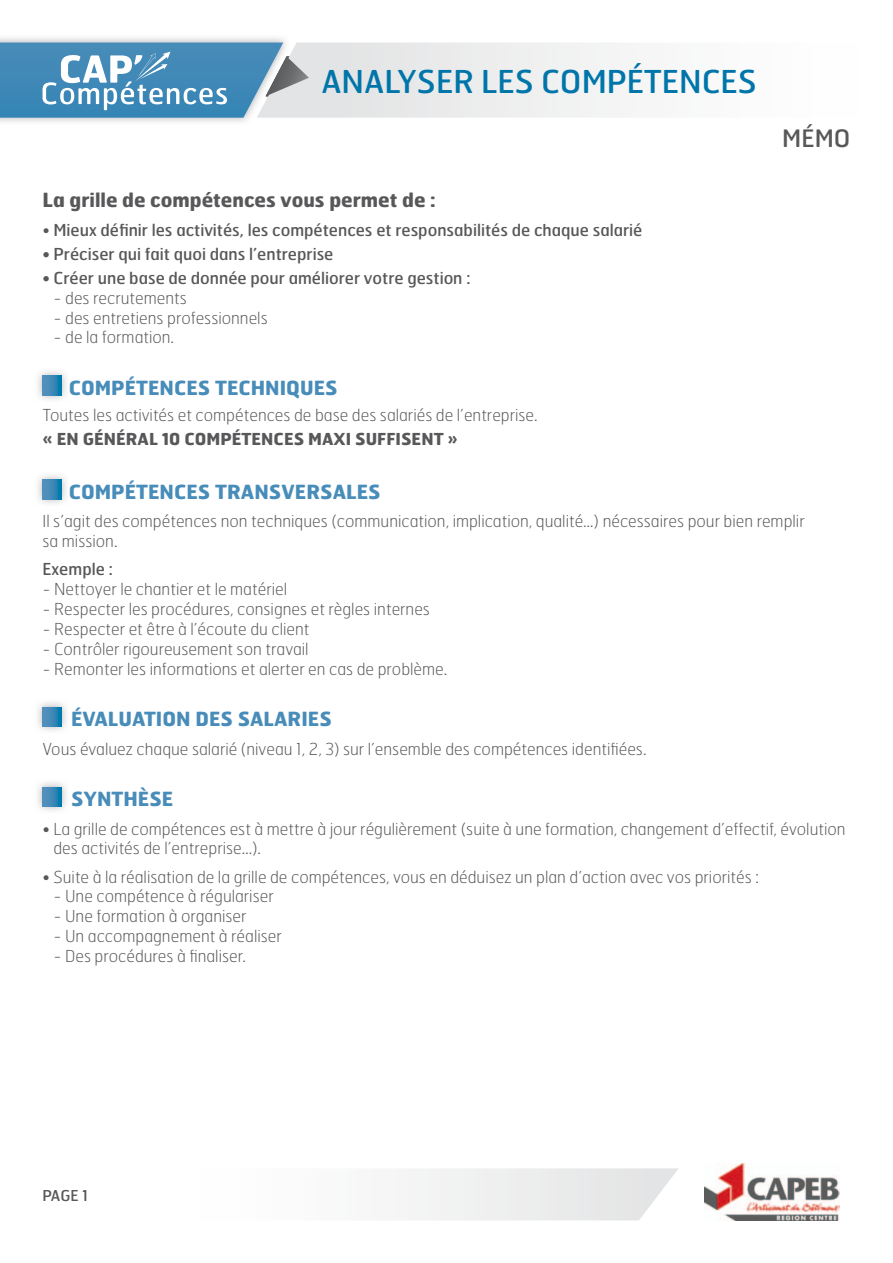
<style>
.page{position:relative;width:893px;height:1263px;background:#fff}
.page>*{position:absolute;margin:0;border:0;box-sizing:border-box;transform-origin:0 0}
.t1{font:31.5px "Hermes";color:#0075aa}
.t2{font:24px "Hermes";color:#58585a}
.t3{font:700 19.5px "Hermes";color:#488cb9}
.t4{font:700 19.5px "Hermes";color:#58585a}
.t5{font:100 16.5px/19.8px "Hermes";color:#58585a}
.t6{font:16.5px "Hermes";color:#58585a}
.t7{font:700 16.5px "Hermes";color:#58585a}
.t8{font:15px "Hermes";color:#58585a}
.s1{font-weight:100}
</style>
<div class="page">
<img style="left:704px;top:1164px;width:136px;height:56px">
<svg style="left:407px;top:1168px;width:271px;height:52px"></svg>
<div style="left:315px;top:43px;width:307px;height:75px;background:#ebecec"></div>
<img style="left:38px;top:371px;width:28px;height:29px">
<svg style="left:43px;top:376px;width:19px;height:19px"></svg>
<img style="left:38px;top:475px;width:28px;height:29px">
<svg style="left:43px;top:480px;width:19px;height:19px"></svg>
<img style="left:38px;top:702px;width:28px;height:29px">
<svg style="left:43px;top:707px;width:19px;height:19px"></svg>
<img style="left:38px;top:782px;width:28px;height:29px">
<svg style="left:43px;top:787px;width:19px;height:19px"></svg>
<svg style="left:0;top:43px;width:315px;height:75px;background:#6ba0c3"></svg>
<h1 class="t1" style="left:321px;top:61px;width:437px">ANALYSER LES COMPÉTENCES</h1>
<h2 class="t2" style="left:782px;top:123px;width:70px">MÉMO</h2>
<p class="t4" style="left:43px;top:188px;width:395px">La grille de compétences vous permet de :</p>
<p class="t6" style="left:43px;top:219px;width:601px"><span class="s1">•</span> Mieux définir les activités, les compétences et responsabilités de chaque salarié</p>
<p class="t6" style="left:43px;top:243px;width:292px">• Préciser qui fait quoi dans l’entreprise</p>
<p class="t6" style="left:43px;top:267px;width:429px">• Créer une base de donnée pour améliorer votre gestion :</p>
<p class="t5" style="left:54px;top:287px;width:135px">- des recrutements</p>
<p class="t5" style="left:54px;top:307px;width:216px">- des entretiens professionnels</p>
<p class="t5" style="left:54px;top:327px;width:122px">- de la formation.</p>
<p class="t3" style="left:69px;top:375px;width:270px">COMPÉTENCES TECHNIQUES</p>
<p class="t5" style="left:43px;top:405px;width:496px">Toutes les activités et compétences de base des salariés de l’entreprise.</p>
<p class="t7" style="left:43px;top:429px;width:416px">« EN GÉNÉRAL 10 COMPÉTENCES MAXI SUFFISENT »</p>
<p class="t3" style="left:69px;top:479px;width:313px">COMPÉTENCES TRANSVERSALES</p>
<p class="t5" style="left:43px;top:511px;width:764px">Il s’agit des compétences non techniques (communication, implication, qualité…) nécessaires pour bien remplir sa mission.</p>
<p class="t6" style="left:43px;top:559px;width:72px">Exemple :</p>
<p class="t5" style="left:43px;top:579px;width:246px">- Nettoyer le chantier et le matériel</p>
<p class="t5" style="left:43px;top:599px;width:389px">- Respecter les procédures, consignes et règles internes</p>
<p class="t5" style="left:43px;top:619px;width:268px">- Respecter et être à l’écoute du client</p>
<p class="t5" style="left:43px;top:638px;width:268px">- Contrôler rigoureusement son travail</p>
<p class="t5" style="left:43px;top:658px;width:406px">- Remonter les informations et alerter en cas de problème.</p>
<p class="t3" style="left:71px;top:706px;width:262px">ÉVALUATION DES SALARIES</p>
<p class="t5" style="left:43px;top:738px;width:605px">Vous évaluez chaque salarié (niveau 1, 2, 3) sur l’ensemble des compétences identifiées.</p>
<p class="t3" style="left:71px;top:786px;width:104px">SYNTHÈSE</p>
<p class="t5" style="left:53px;top:818px;width:794px;text-indent:-11px">• La grille de compétences est à mettre à jour régulièrement (suite à une formation, changement d’effectif, évolution des activités de l’entreprise…).</p>
<p class="t5" style="left:43px;top:866px;width:718px">• Suite à la réalisation de la grille de compétences, vous en déduisez un plan d’action avec vos priorités :</p>
<p class="t5" style="left:53px;top:886px;width:222px">- Une compétence à régulariser</p>
<p class="t5" style="left:53px;top:906px;width:195px">- Une formation à organiser</p>
<p class="t5" style="left:53px;top:926px;width:230px">- Un accompagnement à réaliser</p>
<p class="t5" style="left:53px;top:945px;width:194px">- Des procédures à finaliser.</p>
<p class="t8" style="left:43px;top:1186px;width:47px">PAGE 1</p>
</div>
